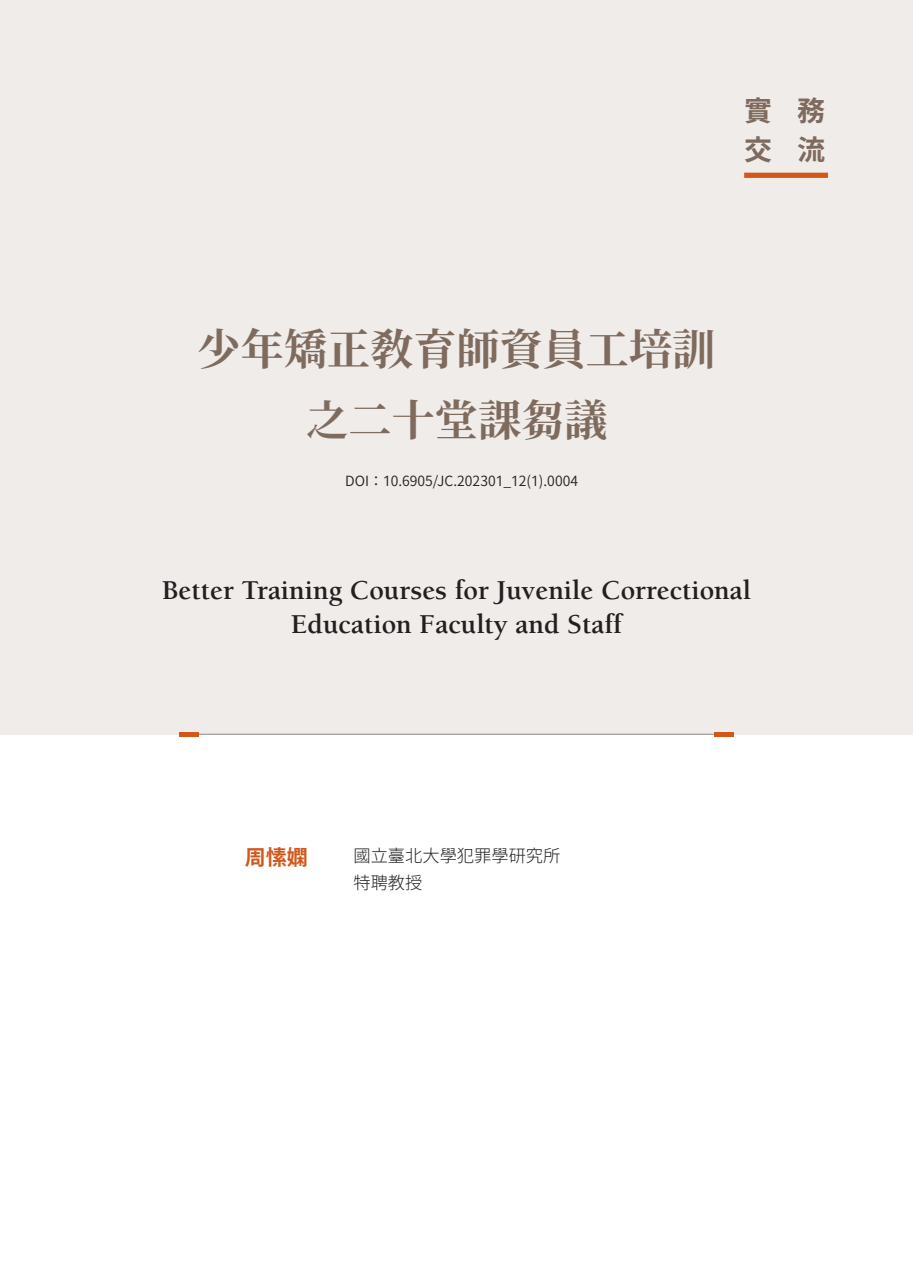
<style>
.page{position:relative;width:913px;height:1275px;background:#fff}
.page>*{position:absolute;margin:0;border:0;box-sizing:border-box;transform-origin:0 0}
.t1{font:43.05px/71px "Gen Yo Min TW Bold TTF";color:#7f6a5e;text-align:center}
.t2{font:700 28px/33.6px "Berkeley Std";color:#231f20;text-align:center}
.t3{font:28px/38.5px "Gen Yo Gothic TW B";color:#7f6a5e}
.t4{font:21px "Gen Yo Gothic TW B";color:#d1581a}
.t5{font:17.32px/26.8px "Gen Yo Gothic TW L";color:#231f20}
.t6{font:14px "Gen Yo Gothic TW N";color:#231f20}
</style>
<div class="page">
<div style="left:0;top:0;width:913px;height:734px;background:#f0ecea"></div>
<hr style="left:189px;top:734px;width:544px;height:1px;background:#69696c">
<hr style="left:713px;top:732px;width:20px;height:4px;background:#d1581a">
<hr style="left:179px;top:732px;width:20px;height:4px;background:#d1581a">
<div style="left:744px;top:173px;width:84px;height:5px;background:#d1581a"></div>
<p class="t3" style="left:744px;top:92px;width:83px">實 務交 流</p>
<h1 class="t1" style="left:198px;top:315px;width:519px">少年矯正教育師資員工培訓之二十堂課芻議</h1>
<p class="t6" style="left:345px;top:473px;width:234px">DOI：10.6905/JC.202301_12(1).0004</p>
<p class="t2" style="left:162px;top:574px;width:591px">Better Training Courses for Juvenile Correctional<br>Education Faculty and Staff</p>
<p class="t4" style="left:245px;top:846px;width:65px">周愫嫻</p>
<p class="t5" style="left:353px;top:842px;width:208px">國立臺北大學犯罪學研究所特聘教授</p>
</div>
